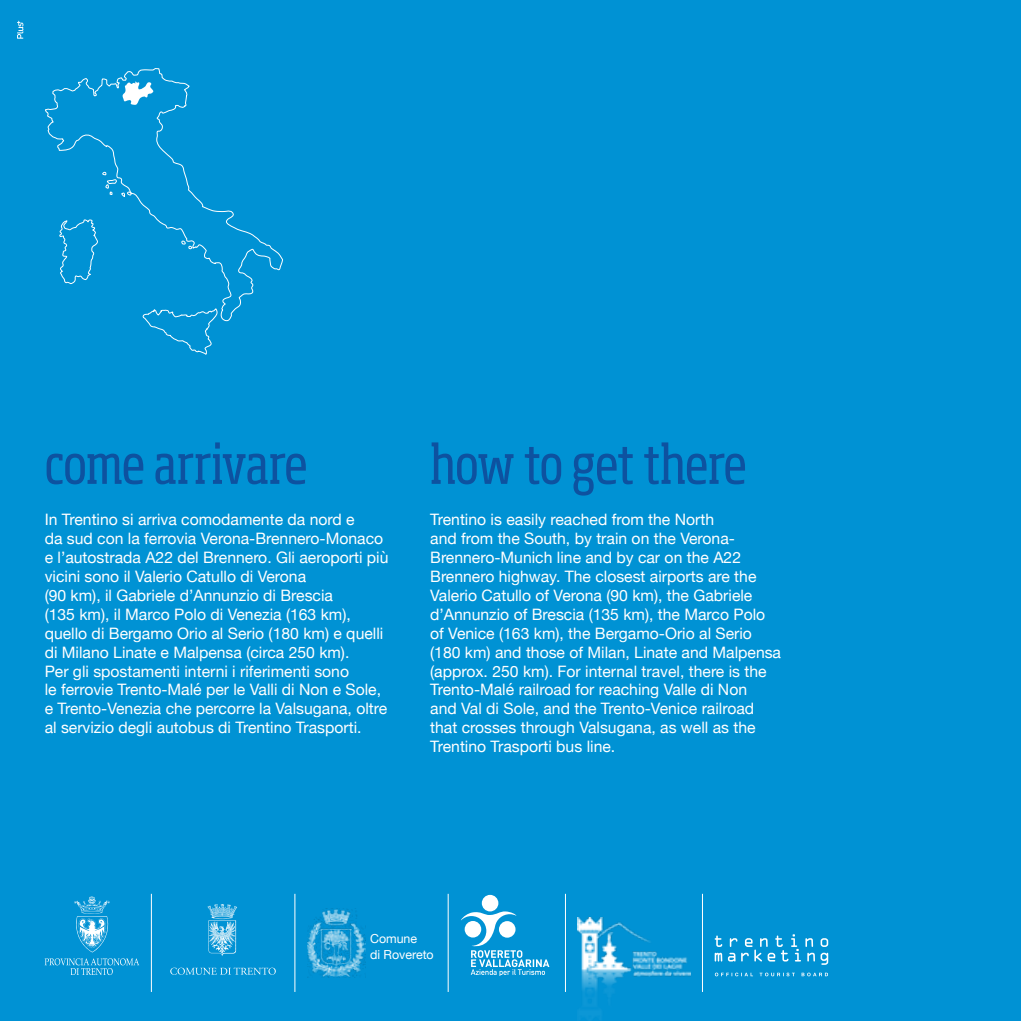
<style>
.page{position:relative;width:1021px;height:1021px;background:#fff}
.page>*{position:absolute;margin:0;border:0;box-sizing:border-box;transform-origin:0 0}
.t1{font:condensed 54px "Soho Pro";letter-spacing:-.02em;color:#0d52a0}
.t2{font:15.75px/18.9px "Helvetica Neue";color:#fff}
.t3{font:12.38px/15.5px "Helvetica Neue";color:#fff}
</style>
<div class="page">
<div style="left:0;top:0;width:1020px;height:1020px;background:#0092d4"></div>
<svg style="left:45px;top:68px;width:238px;height:287px"></svg>
<svg style="left:122px;top:81px;width:32px;height:24px"></svg>
<div style="left:482px;top:894px;width:16px;height:17px;background:#fff;border-radius:50%"></div>
<svg style="left:461px;top:910px;width:88px;height:65px"></svg>
<img style="left:307px;top:908px;width:59px;height:69px">
<svg style="left:170px;top:967px;width:106px;height:7px"></svg>
<svg style="left:207px;top:904px;width:30px;height:52px"></svg>
<hr style="left:294px;top:893px;width:1px;height:98px;background:#fff">
<hr style="left:448px;top:893px;width:1px;height:98px;background:#fff">
<hr style="left:565px;top:893px;width:1px;height:98px;background:#fff">
<hr style="left:151px;top:893px;width:1px;height:98px;background:#fff">
<hr style="left:702px;top:893px;width:1px;height:98px;background:#fff">
<svg style="left:74px;top:896px;width:36px;height:56px"></svg>
<svg style="left:45px;top:958px;width:94px;height:17px"></svg>
<img style="left:577px;top:917px;width:113px;height:103px">
<svg style="left:714px;top:934px;width:114px;height:30px"></svg>
<svg style="left:714px;top:972px;width:114px;height:4px"></svg>
<svg style="left:17px;top:21px;width:6px;height:18px"></svg>
<h1 class="t1" style="left:45px;top:428px;width:264px">come arrivare</h1>
<p class="t2" style="left:45px;top:511px;width:345px">In Trentino si arriva comodamente da nord e<br>da sud con la ferrovia Verona-Brennero-Monaco e l’autostrada A22 del Brennero. Gli aeroporti più vicini sono il Valerio Catullo di Verona<br>(90 km), il Gabriele d’Annunzio di Brescia<br>(135 km), il Marco Polo di Venezia (163 km), quello di Bergamo Orio al Serio (180 km) e quelli di Milano Linate e Malpensa (circa 250 km).<br>Per gli spostamenti interni i riferimenti sono<br>le ferrovie Trento-Malé per le Valli di Non e Sole, e Trento-Venezia che percorre la Valsugana, oltre al servizio degli autobus di Trentino Trasporti.</p>
<h1 class="t1" style="left:430px;top:428px;width:318px">how to get there</h1>
<p class="t2" style="left:430px;top:511px;width:352px">Trentino is easily reached from the North<br>and from the South, by train on the Verona-Brennero-Munich line and by car on the A22<br>Brennero highway. The closest airports are the Valerio Catullo of Verona (90 km), the Gabriele d’Annunzio of Brescia (135 km), the Marco Polo of Venice (163 km), the Bergamo-Orio al Serio (180 km) and those of Milan, Linate and Malpensa (approx. 250 km). For internal travel, there is the Trento-Malé railroad for reaching Valle di Non<br>and Val di Sole, and the Trento-Venice railroad that crosses through Valsugana, as well as the Trentino Trasporti bus line.</p>
<p class="t3" style="left:370px;top:932px;width:65px">Comune<br>di Rovereto</p>
</div>
